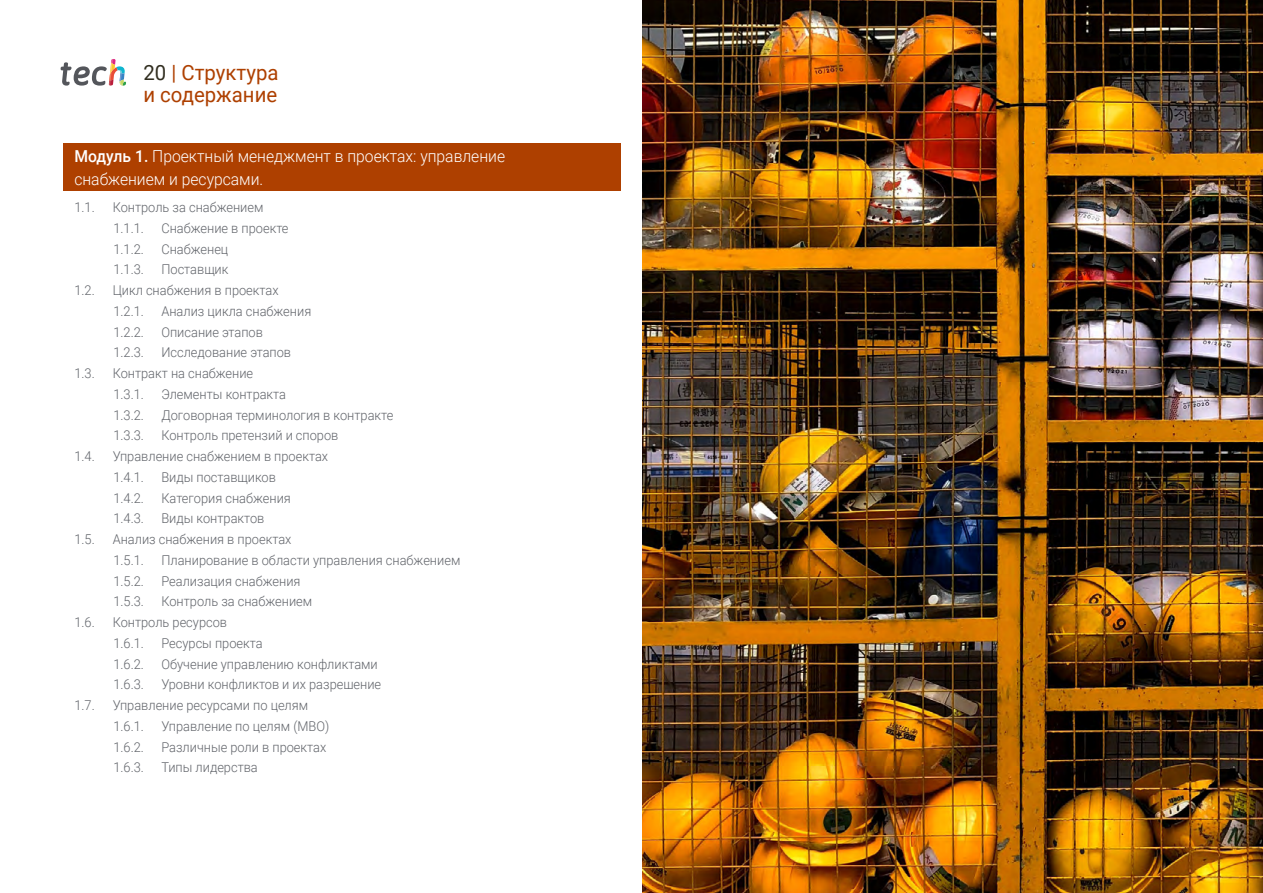
<style>
.page{position:relative;width:1263px;height:893px;background:#fff}
.page>*{position:absolute;margin:0;border:0;box-sizing:border-box;transform-origin:0 0}
.t1{font:21px/22.5px "Roboto";color:#ae4000}
.t2{font:300 16.5px/22.5px "Roboto";color:#fff;scale:.95 1}
.t3{font:300 13.5px/20.7px "Roboto";color:#61646a;scale:.95 1}
.s1{color:#312e20}
.s2{font-weight:500}
</style>
<div class="page">
<div style="left:63px;top:144px;width:558px;height:47px;background:#ae4000"></div>
<svg style="left:61px;top:59px;width:65px;height:27px"></svg>
<img style="left:642px;top:0;width:621px;height:893px">
<h1 class="t1" style="left:144px;top:60px;width:136px"><span class="s1">20</span> | Структура и содержание</h1>
<p class="t2" style="left:74px;top:145px;width:455px"><span class="s2">Модуль 1.</span> Проектный менеджмент в проектах: управление снабжением и ресурсами.</p>
<p class="t3" style="left:74px;top:196px;width:23px">1.1.</p>
<p class="t3" style="left:113px;top:196px;width:160px">Контроль за снабжением<br>1.1.1.</p>
<p class="t3" style="left:161px;top:217px;width:135px">Снабжение в проекте</p>
<p class="t3" style="left:113px;top:238px;width:34px">1.1.2.</p>
<p class="t3" style="left:161px;top:238px;width:72px">Снабженец</p>
<p class="t3" style="left:113px;top:259px;width:34px">1.1.3.</p>
<p class="t3" style="left:161px;top:259px;width:72px">Поставщик</p>
<p class="t3" style="left:74px;top:279px;width:23px">1.2.</p>
<p class="t3" style="left:113px;top:279px;width:176px">Цикл снабжения в проектах<br>1.2.1.</p>
<p class="t3" style="left:161px;top:300px;width:159px">Анализ цикла снабжения</p>
<p class="t3" style="left:113px;top:321px;width:34px">1.2.2.</p>
<p class="t3" style="left:161px;top:321px;width:108px">Описание этапов</p>
<p class="t3" style="left:113px;top:342px;width:34px">1.2.3.</p>
<p class="t3" style="left:161px;top:342px;width:138px">Исследование этапов</p>
<p class="t3" style="left:74px;top:362px;width:23px">1.3.</p>
<p class="t3" style="left:113px;top:362px;width:149px">Контракт на снабжение<br>1.3.1.</p>
<p class="t3" style="left:161px;top:383px;width:133px">Элементы контракта</p>
<p class="t3" style="left:113px;top:404px;width:34px">1.3.2.</p>
<p class="t3" style="left:161px;top:404px;width:246px">Договорная терминология в контракте</p>
<p class="t3" style="left:113px;top:425px;width:34px">1.3.3.</p>
<p class="t3" style="left:161px;top:425px;width:188px">Контроль претензий и споров</p>
<p class="t3" style="left:74px;top:445px;width:23px">1.4.</p>
<p class="t3" style="left:113px;top:445px;width:228px">Управление снабжением в проектах<br>1.4.1.</p>
<p class="t3" style="left:161px;top:466px;width:122px">Виды поставщиков</p>
<p class="t3" style="left:113px;top:487px;width:34px">1.4.2.</p>
<p class="t3" style="left:161px;top:487px;width:138px">Категория снабжения</p>
<p class="t3" style="left:113px;top:508px;width:34px">1.4.3.</p>
<p class="t3" style="left:161px;top:508px;width:110px">Виды контрактов</p>
<p class="t3" style="left:74px;top:528px;width:23px">1.5.</p>
<p class="t3" style="left:113px;top:528px;width:190px">Анализ снабжения в проектах<br>1.5.1.</p>
<p class="t3" style="left:161px;top:549px;width:316px">Планирование в области управления снабжением</p>
<p class="t3" style="left:113px;top:570px;width:34px">1.5.2.</p>
<p class="t3" style="left:161px;top:570px;width:148px">Реализация снабжения</p>
<p class="t3" style="left:113px;top:591px;width:34px">1.5.3.</p>
<p class="t3" style="left:161px;top:591px;width:160px">Контроль за снабжением</p>
<p class="t3" style="left:74px;top:611px;width:23px">1.6.</p>
<p class="t3" style="left:113px;top:611px;width:122px">Контроль ресурсов<br>1.6.1.</p>
<p class="t3" style="left:161px;top:632px;width:108px">Ресурсы проекта</p>
<p class="t3" style="left:113px;top:653px;width:34px">1.6.2.</p>
<p class="t3" style="left:161px;top:653px;width:229px">Обучение управлению конфликтами</p>
<p class="t3" style="left:113px;top:674px;width:34px">1.6.3.</p>
<p class="t3" style="left:161px;top:674px;width:233px">Уровни конфликтов и их разрешение</p>
<p class="t3" style="left:74px;top:694px;width:23px">1.7.</p>
<p class="t3" style="left:113px;top:694px;width:207px">Управление ресурсами по целям<br>1.6.1.</p>
<p class="t3" style="left:161px;top:715px;width:178px">Управление по целям (MBO)</p>
<p class="t3" style="left:113px;top:736px;width:34px">1.6.2.</p>
<p class="t3" style="left:161px;top:736px;width:175px">Различные роли в проектах</p>
<p class="t3" style="left:113px;top:757px;width:34px">1.6.3.</p>
<p class="t3" style="left:161px;top:757px;width:103px">Типы лидерства</p>
</div>
